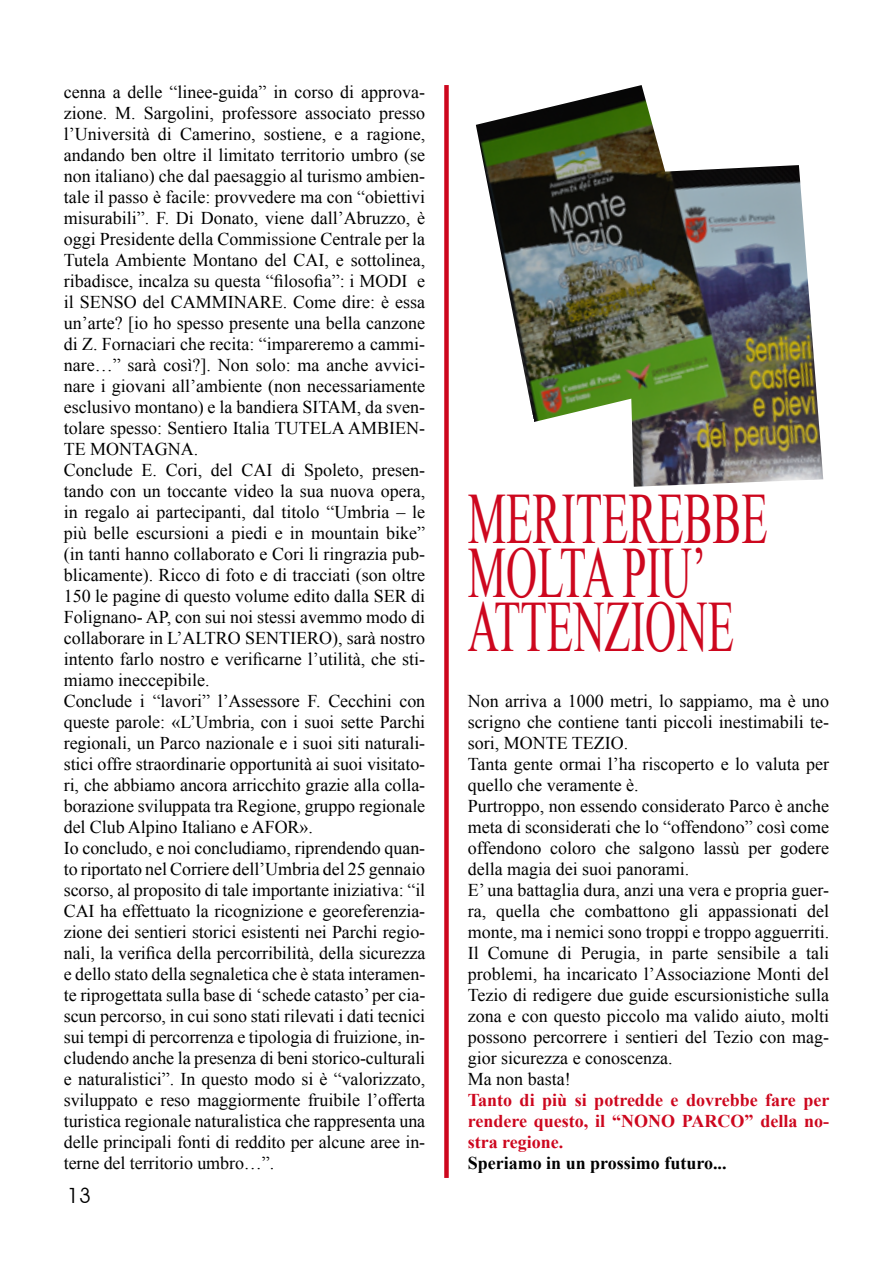
<style>
.page{position:relative;width:893px;height:1263px;background:#fff}
.page>*{position:absolute;margin:0;border:0;box-sizing:border-box;transform-origin:0 0}
.t1{font:72px/54px "Times New Roman";color:#cd071e;scale:.6 1}
.t2{font:21px "Avant Garde IT Cby BT";color:#000}
.t3{font:18px/21px "Times New Roman";color:#000}
.t4{font:700 18px/21px "Times New Roman";color:#cd071e;text-align:justify}
.t5{font:700 18px "Times New Roman";color:#000}
</style>
<div class="page">
<img style="left:476px;top:85px;width:347px;height:402px">
<div style="left:444px;top:85px;width:5px;height:1093px;background:#cd071e"></div>
<p class="t3" style="left:64px;top:81px;width:363px">cenna a delle “linee-guida” in corso di approva&shy;zione. M. Sargolini, professore associato presso l’Università di Camerino, sostiene, e a ragione, andando ben oltre il limitato territorio umbro (se non italiano) che dal paesaggio al turismo ambien&shy;tale il passo è facile: provvedere ma con “obiettivi misurabili”. F. Di Donato, viene dall’Abruzzo, è oggi Presidente della Commissione Centrale per la Tutela Ambiente Montano del CAI, e sottolinea, ribadisce, incalza su questa “filosofia”: i MODI e il SENSO del CAMMINARE. Come dire: è essa un’arte? [io ho spesso presente una bella canzone di Z. Fornaciari che recita: “impareremo a cammi&shy;nare…” sarà così?]. Non solo: ma anche avvici&shy;nare i giovani all’ambiente (non necessariamente esclusivo montano) e la bandiera SITAM, da sven&shy;tolare spesso: Sentiero Italia TUTELA AMBIEN-TE MONTAGNA.<br>Conclude E. Cori, del CAI di Spoleto, presen&shy;tando con un toccante video la sua nuova opera, in regalo ai partecipanti, dal titolo “Umbria – le più belle escursioni a piedi e in mountain bike” (in tanti hanno collaborato e Cori li ringrazia pub&shy;blicamente). Ricco di foto e di tracciati (son oltre 150 le pagine di questo volume edito dalla SER di Folignano- AP, con sui noi stessi avemmo modo di collaborare in L’ALTRO SENTIERO), sarà nostro intento farlo nostro e verificarne l’utilità, che sti&shy;miamo ineccepibile.<br>Conclude i “lavori” l’Assessore F. Cecchini con queste parole: «L’Umbria, con i suoi sette Parchi regionali, un Parco nazionale e i suoi siti naturali&shy;stici offre straordinarie opportunità ai suoi visitato&shy;ri, che abbiamo ancora arricchito grazie alla colla&shy;borazione sviluppata tra Regione, gruppo regionale del Club Alpino Italiano e AFOR».<br>Io concludo, e noi concludiamo, riprendendo quan&shy;to riportato nel Corriere dell’Umbria del 25 gennaio scorso, al proposito di tale importante iniziativa: “il CAI ha effettuato la ricognizione e georeferenzia&shy;zione dei sentieri storici esistenti nei Parchi regio&shy;nali, la verifica della percorribilità, della sicurezza e dello stato della segnaletica che è stata interamen&shy;te riprogettata sulla base di ‘schede catasto’ per cia&shy;scun percorso, in cui sono stati rilevati i dati tecnici sui tempi di percorrenza e tipologia di fruizione, in&shy;cludendo anche la presenza di beni storico-culturali e naturalistici”. In questo modo si è “valorizzato, sviluppato e reso maggiormente fruibile l’offerta turistica regionale naturalistica che rappresenta una delle principali fonti di reddito per alcune aree in&shy;terne del territorio umbro…”.</p>
<p class="t2" style="left:67px;top:1183px;width:25px">13</p>
<h1 class="t1" style="left:468px;top:491px;width:502px">MERITEREBBE<br>MOLTA PIU’<br>ATTENZIONE</h1>
<p class="t3" style="left:468px;top:690px;width:363px">Non arriva a 1000 metri, lo sappiamo, ma è uno scrigno che contiene tanti piccoli inestimabili te&shy;sori, MONTE TEZIO.<br>Tanta gente ormai l’ha riscoperto e lo valuta per quello che veramente è.<br>Purtroppo, non essendo considerato Parco è anche meta di sconsiderati che lo “offendono” così come offendono coloro che salgono lassù per godere della magia dei suoi panorami.<br>E’ una battaglia dura, anzi una vera e propria guer&shy;ra, quella che combattono gli appassionati del monte, ma i nemici sono troppi e troppo agguerriti.<br>Il Comune di Perugia, in parte sensibile a tali problemi, ha incaricato l’Associazione Monti del Tezio di redigere due guide escursionistiche sulla zona e con questo piccolo ma valido aiuto, molti possono percorrere i sentieri del Tezio con mag&shy;gior sicurezza e conoscenza.<br>Ma non basta!</p>
<p class="t4" style="left:468px;top:1089px;width:363px">Tanto di più si potredde e dovrebbe fare per rendere questo, il “NONO PARCO” della no&shy;stra regione.</p>
<p class="t5" style="left:468px;top:1151px;width:260px">Speriamo in un prossimo futuro...</p>
</div>
